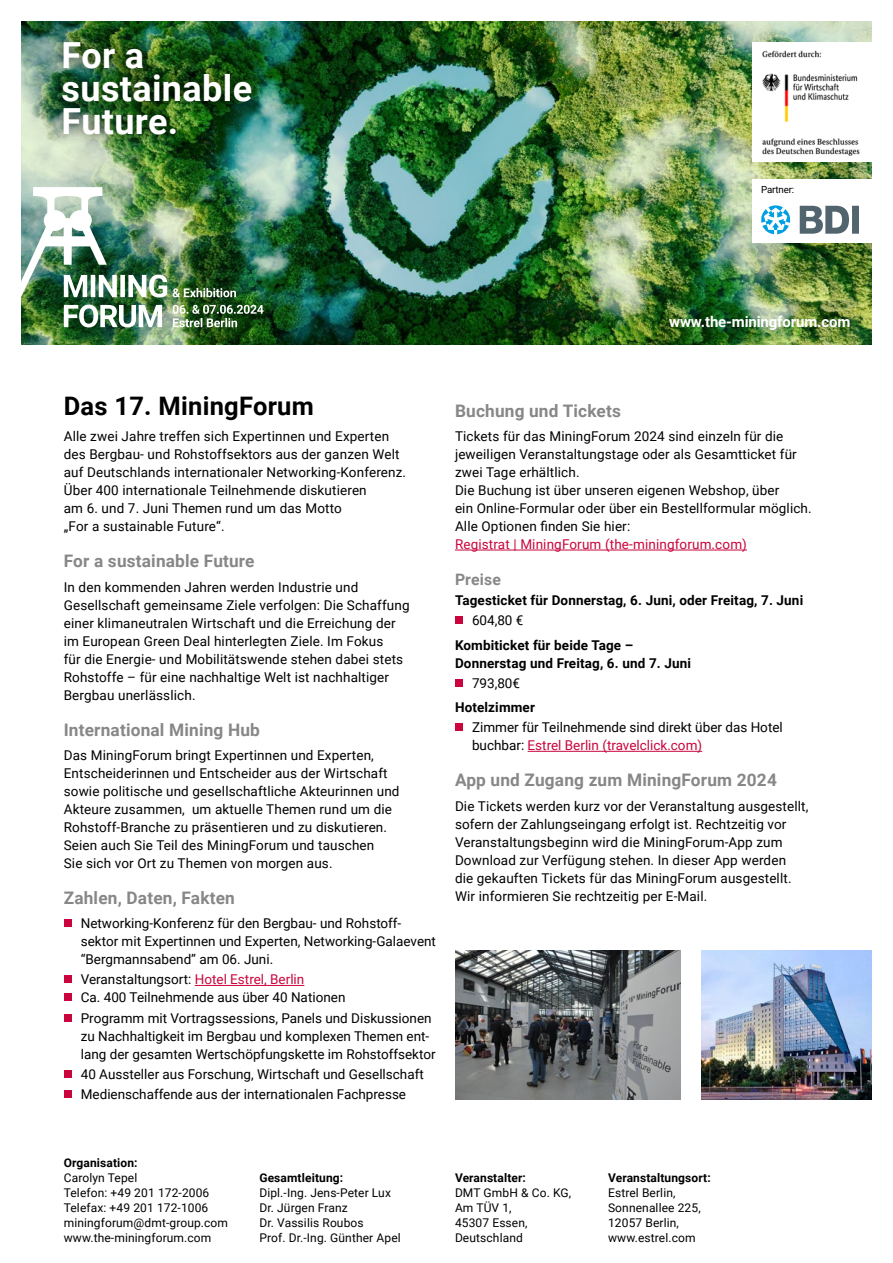
<style>
.page{position:relative;width:893px;height:1263px;background:#fff}
.page>*{position:absolute;margin:0;border:0;box-sizing:border-box;transform-origin:0 0}
.t1{font:700 36px/33px "Roboto";letter-spacing:.01em;color:#fff}
.t2{font:700 25.5px "Roboto";letter-spacing:.01em;color:#000}
.t3{font:700 17.25px "Roboto";letter-spacing:.01em;color:#878787}
.t4{font:700 15.75px "Roboto";letter-spacing:.01em;color:#878787}
.t5{font:700 15px "Roboto";letter-spacing:-.01em;color:#fff}
.t6{font:13.5px/18px "Roboto";letter-spacing:.01em;color:#000}
.t7{font:700 13.5px/18px "Roboto";letter-spacing:.01em;color:#000}
.t8{font:13.5px "Roboto";letter-spacing:.01em;color:#ca043d}
.t9{font:12px/15px "Roboto";letter-spacing:.01em;color:#000}
.t10{font:700 12px "Roboto";letter-spacing:.01em;color:#000}
.t11{font:9.75px "Roboto";letter-spacing:-.02em;color:#000}
.s1{color:#ca043d}
</style>
<div class="page">
<hr style="left:195px;top:985px;width:109px;height:1px;background:#ca043d">
<div style="left:64px;top:919px;width:7px;height:8px;background:#ca043d"></div>
<div style="left:64px;top:975px;width:7px;height:8px;background:#ca043d"></div>
<div style="left:64px;top:993px;width:7px;height:8px;background:#ca043d"></div>
<div style="left:64px;top:1014px;width:7px;height:7px;background:#ca043d"></div>
<div style="left:64px;top:1070px;width:7px;height:7px;background:#ca043d"></div>
<div style="left:64px;top:1090px;width:7px;height:8px;background:#ca043d"></div>
<hr style="left:455px;top:550px;width:292px;height:1px;background:#ca043d">
<hr style="left:528px;top:751px;width:174px;height:1px;background:#ca043d">
<div style="left:455px;top:616px;width:8px;height:8px;background:#ca043d"></div>
<div style="left:455px;top:679px;width:8px;height:8px;background:#ca043d"></div>
<div style="left:455px;top:723px;width:8px;height:8px;background:#ca043d"></div>
<img style="left:21px;top:21px;width:851px;height:323px">
<div style="left:49px;top:28px;width:216px;height:120px;background:#000;opacity:.75"></div>
<svg style="left:173px;top:288px;width:63px;height:9px"></svg>
<svg style="left:173px;top:305px;width:91px;height:22px;background:#62835e"></svg>
<img style="left:21px;top:187px;width:146px;height:140px">
<div style="left:753px;top:179px;width:140px;height:64px;background:#fff"></div>
<div style="left:753px;top:43px;width:140px;height:119px;background:#fff"></div>
<svg style="left:761px;top:205px;width:29px;height:29px"></svg>
<svg style="left:800px;top:206px;width:59px;height:28px"></svg>
<img style="left:762px;top:50px;width:98px;height:105px">
<img style="left:455px;top:950px;width:225px;height:149px">
<img style="left:702px;top:950px;width:170px;height:149px">
<h1 class="t1" style="left:62px;top:38px;width:192px">For a sustainable<br>Future.</h1>
<p class="t11" style="left:761px;top:182px;width:34px">Partner:</p>
<p class="t5" style="left:669px;top:312px;width:183px">www.the-miningforum.com</p>
<h2 class="t2" style="left:64px;top:388px;width:252px">Das 17. MiningForum</h2>
<p class="t6" style="left:64px;top:427px;width:344px">Alle zwei Jahre treffen sich Expertinnen und Experten des Bergbau- und Rohstoffsektors aus der ganzen Welt auf Deutschlands internationaler Networking-Konferenz.<br>Über 400 internationale Teilnehmende diskutieren<br>am 6. und 7. Juni Themen rund um das Motto<br>„For a sustainable Future“.</p>
<p class="t3" style="left:64px;top:549px;width:192px">For a sustainable Future</p>
<p class="t6" style="left:64px;top:577px;width:347px">In den kommenden Jahren werden Industrie und Gesellschaft gemeinsame Ziele verfolgen: Die Schaffung einer klimaneutralen Wirtschaft und die Erreichung der im European Green Deal hinterlegten Ziele. Im Fokus<br>für die Energie- und Mobilitätswende stehen dabei stets Rohstoffe – für eine nachhaltige Welt ist nachhaltiger Bergbau unerlässlich.</p>
<p class="t3" style="left:64px;top:717px;width:198px">International Mining Hub</p>
<p class="t6" style="left:64px;top:746px;width:337px">Das MiningForum bringt Expertinnen und Experten, Entscheiderinnen und Entscheider aus der Wirtschaft sowie politische und gesellschaftliche Akteurinnen und Akteure zusammen, um aktuelle Themen rund um die Rohstoff-Branche zu präsentieren und zu diskutieren.<br>Seien auch Sie Teil des MiningForum und tauschen<br>Sie sich vor Ort zu Themen von morgen aus.</p>
<p class="t3" style="left:64px;top:886px;width:173px">Zahlen, Daten, Fakten</p>
<p class="t6" style="left:81px;top:914px;width:357px">Networking-Konferenz für den Bergbau- und Rohstoff&shy;sektor mit Expertinnen und Experten, Networking-Galaevent “Bergmannsabend” am 06. Juni.</p>
<p class="t6" style="left:81px;top:970px;width:266px">Veranstaltungsort: <span class="s1">Hotel Estrel, Berlin<br></span>Ca. 400 Teilnehmende aus über 40 Nationen</p>
<p class="t6" style="left:81px;top:1008px;width:356px">Programm mit Vortragssessions, Panels und Diskussionen zu Nachhaltigkeit im Bergbau und komplexen Themen ent&shy;lang der gesamten Wertschöpfungskette im Rohstoffsektor</p>
<p class="t6" style="left:81px;top:1063px;width:344px;line-height:20.1px">40 Aussteller aus Forschung, Wirtschaft und Gesellschaft<br>Medienschaffende aus der internationalen Fachpresse</p>
<p class="t3" style="left:455px;top:398px;width:168px">Buchung und Tickets</p>
<p class="t6" style="left:455px;top:427px;width:358px">Tickets für das MiningForum 2024 sind einzeln für die jeweiligen Veranstaltungstage oder als Gesamtticket für zwei Tage erhältlich.<br>Die Buchung ist über unseren eigenen Webshop, über<br>ein Online-Formular oder über ein Bestellformular möglich.<br>Alle Optionen finden Sie hier:</p>
<p class="t8" style="left:455px;top:535px;width:293px">Registrat | MiningForum (the-miningforum.com)</p>
<p class="t4" style="left:455px;top:568px;width:47px">Preise</p>
<p class="t7" style="left:455px;top:591px;width:350px">Tagesticket für Donnerstag, 6. Juni, oder Freitag, 7. Juni</p>
<p class="t6" style="left:472px;top:611px;width:53px">604,80 €</p>
<p class="t7" style="left:455px;top:635px;width:238px">Kombiticket für beide Tage –<br>Donnerstag und Freitag, 6. und 7. Juni</p>
<p class="t6" style="left:472px;top:673px;width:50px">793,80€</p>
<p class="t7" style="left:455px;top:698px;width:82px">Hotelzimmer</p>
<p class="t6" style="left:472px;top:718px;width:312px">Zimmer für Teilnehmende sind direkt über das Hotel buchbar: <span class="s1">Estrel Berlin (travelclick.com)</span></p>
<p class="t3" style="left:455px;top:768px;width:323px">App und Zugang zum MiningForum 2024</p>
<p class="t6" style="left:455px;top:796px;width:355px">Die Tickets werden kurz vor der Veranstaltung ausgestellt, sofern der Zahlungseingang erfolgt ist. Rechtzeitig vor Veranstaltungsbeginn wird die MiningForum-App zum Download zur Verfügung stehen. In dieser App werden<br>die gekauften Tickets für das MiningForum ausgestellt.<br>Wir informieren Sie rechtzeitig per E-Mail.</p>
<p class="t10" style="left:64px;top:1154px;width:75px">Organisation:</p>
<p class="t9" style="left:64px;top:1169px;width:166px">Carolyn Tepel<br>Telefon: +49 201 172-2006<br>Telefax: +49 201 172-1006 miningforum@dmt-group.com www.the-miningforum.com</p>
<p class="t10" style="left:259px;top:1169px;width:85px">Gesamtleitung:</p>
<p class="t9" style="left:259px;top:1184px;width:143px">Dipl.-Ing. Jens-Peter Lux<br>Dr. Jürgen Franz<br>Dr. Vassilis Roubos<br>Prof. Dr.-Ing. Günther Apel</p>
<p class="t10" style="left:455px;top:1169px;width:73px">Veranstalter:</p>
<p class="t9" style="left:455px;top:1184px;width:118px">DMT GmbH &amp; Co. KG,<br>Am TÜV 1,<br>45307 Essen,<br>Deutschland</p>
<p class="t10" style="left:608px;top:1169px;width:104px">Veranstaltungsort:</p>
<p class="t9" style="left:608px;top:1184px;width:94px">Estrel Berlin,<br>Sonnenallee 225,<br>12057 Berlin, www.estrel.com</p>
</div>
